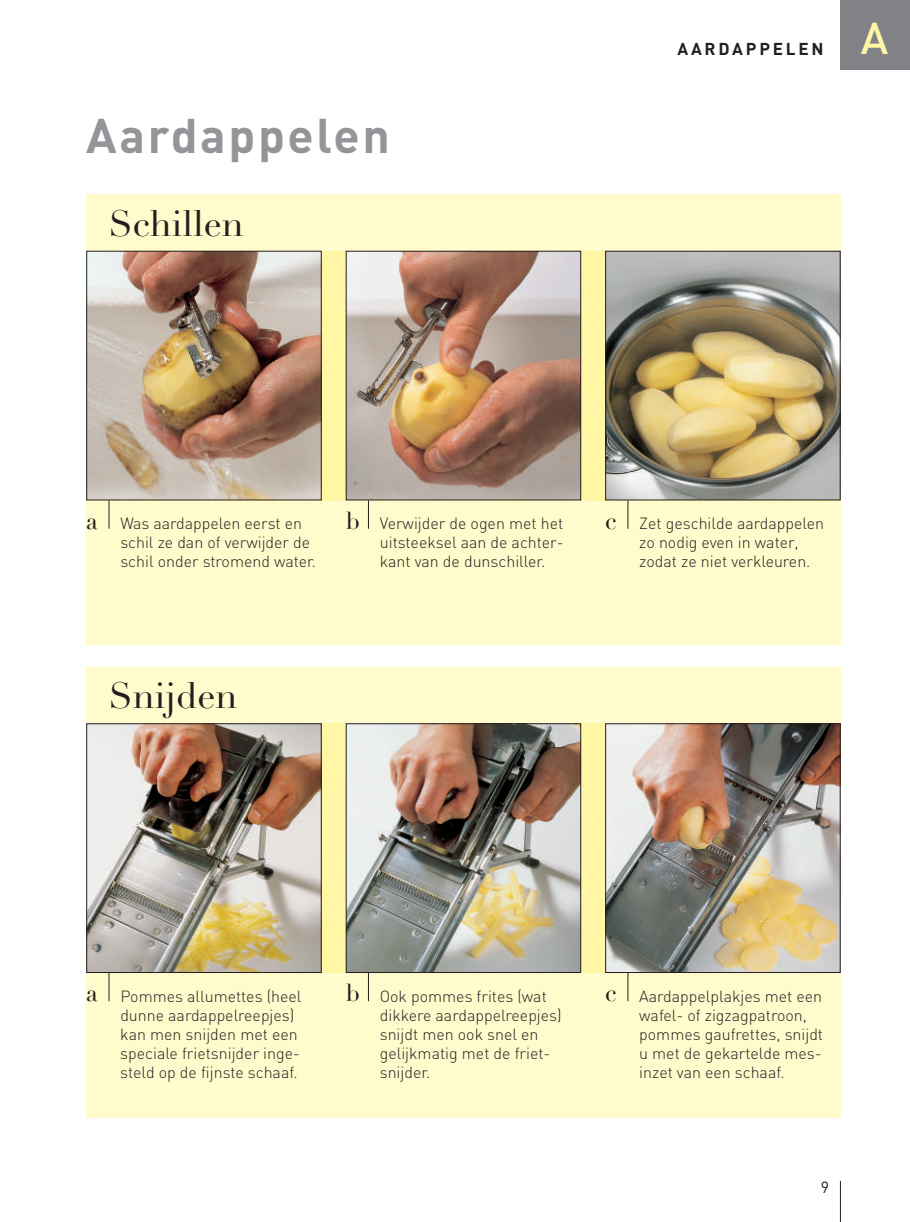
<style>
.page{position:relative;width:910px;height:1222px;background:#fff}
.page>*{position:absolute;margin:0;border:0;box-sizing:border-box;transform-origin:0 0}
.t1{font:700 48px "DIN";letter-spacing:.055em;color:#939598}
.t2{font:500 44px "DIN";color:#fff7a4}
.t3{font:36px "Didot LH";color:#231f20}
.t4{font:24px "Didot LH";color:#231f20}
.t5{font:700 17px "DIN";letter-spacing:.165em;color:#231f20}
.t6{font:300 16px/19px "DIN";color:#231f20}
.t7{font:16px "DIN";color:#231f20}
</style>
<div class="page">
<hr style="left:840px;top:1180px;width:1px;height:41px;background:#231f20">
<div style="left:840px;top:0;width:70px;height:69px;background:#808285"></div>
<div style="left:86px;top:666px;width:754px;height:451px;background:#fffbcc"></div>
<div style="left:86px;top:723px;width:754px;height:249px;background:#fff7a4"></div>
<img style="left:88px;top:725px;width:232px;height:245px">
<div style="left:86px;top:723px;width:236px;height:249px;border:1px solid #231f20"></div>
<img style="left:348px;top:725px;width:231px;height:245px">
<div style="left:346px;top:723px;width:235px;height:249px;border:1px solid #231f20"></div>
<img style="left:607px;top:725px;width:231px;height:245px">
<div style="left:605px;top:723px;width:235px;height:249px;border:1px solid #231f20"></div>
<svg style="left:368px;top:972px;width:1px;height:29px"></svg>
<svg style="left:109px;top:972px;width:1px;height:29px"></svg>
<svg style="left:627px;top:972px;width:1px;height:29px"></svg>
<div style="left:86px;top:194px;width:754px;height:451px;background:#fffbcc"></div>
<div style="left:86px;top:251px;width:754px;height:249px;background:#fff7a4"></div>
<img style="left:88px;top:253px;width:232px;height:245px">
<div style="left:86px;top:251px;width:236px;height:249px;border:1px solid #231f20"></div>
<img style="left:348px;top:253px;width:231px;height:245px">
<div style="left:346px;top:251px;width:235px;height:249px;border:1px solid #231f20"></div>
<img style="left:607px;top:253px;width:231px;height:245px">
<div style="left:605px;top:251px;width:235px;height:249px;border:1px solid #231f20"></div>
<svg style="left:368px;top:500px;width:1px;height:28px"></svg>
<svg style="left:109px;top:500px;width:1px;height:28px"></svg>
<svg style="left:627px;top:500px;width:1px;height:28px"></svg>
<h1 class="t1" style="left:86px;top:109px;width:305px">Aardappelen</h1>
<h3 class="t3" style="left:109px;top:210px;width:136px">Schillen</h3>
<p class="t5" style="left:677px;top:39px;width:148px">AARDAPPELEN</p>
<h2 class="t2" style="left:861px;top:13px;width:29px">A</h2>
<h3 class="t4" style="left:86px;top:511px;width:13px">a</h3>
<h3 class="t4" style="left:346px;top:511px;width:16px">b</h3>
<h3 class="t4" style="left:605px;top:511px;width:13px">c</h3>
<p class="t6" style="left:120px;top:514px;width:197px">Was aardappelen eerst en schil ze dan of verwijder de schil onder stromend water.</p>
<p class="t6" style="left:380px;top:514px;width:185px;text-align:justify">Verwijder de ogen met het uitsteeksel aan de achter&shy;kant van de dunschiller.</p>
<p class="t6" style="left:639px;top:514px;width:186px">Zet geschilde aardappelen zo nodig even in water, zodat ze niet verkleuren.</p>
<h3 class="t3" style="left:109px;top:682px;width:130px">Snijden</h3>
<h3 class="t4" style="left:86px;top:984px;width:13px">a</h3>
<h3 class="t4" style="left:346px;top:984px;width:16px">b</h3>
<h3 class="t4" style="left:605px;top:984px;width:13px">c</h3>
<p class="t6" style="left:120px;top:986px;width:183px">Pommes allumettes (heel dunne aardappelreepjes) kan men snijden met een speciale frietsnijder inge&shy;steld op de fijnste schaaf.</p>
<p class="t6" style="left:380px;top:986px;width:183px">Ook pommes frites (wat dikkere aardappelreepjes) snijdt men ook snel en gelijkmatig met de friet&shy;snijder.</p>
<p class="t6" style="left:639px;top:986px;width:185px">Aardappelplakjes met een wafel- of zigzagpatroon, pommes gaufrettes, snijdt u met de gekartelde mes&shy;inzet van een schaaf.</p>
<p class="t7" style="left:821px;top:1178px;width:10px">9</p>
</div>
